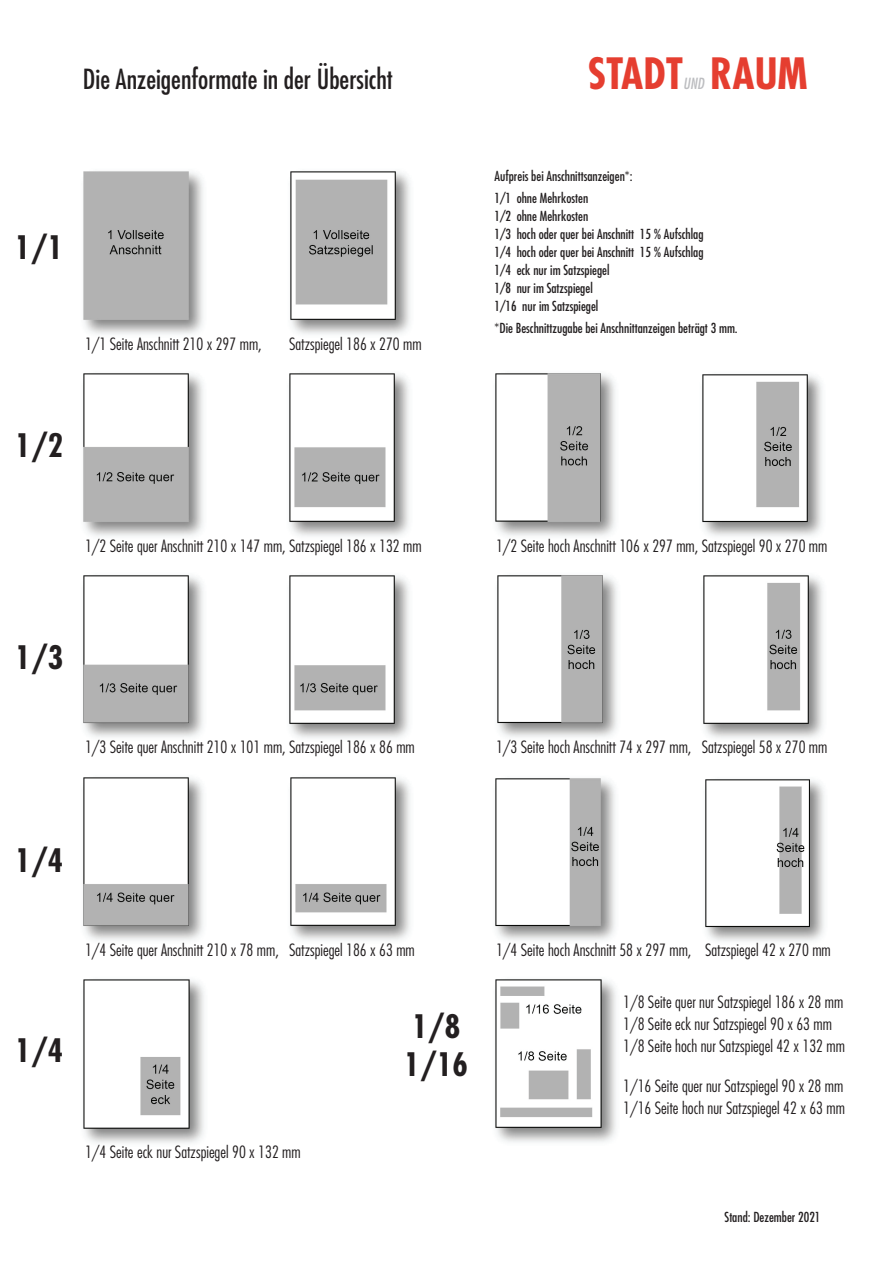
<style>
.page{position:relative;width:893px;height:1263px;background:#fff}
.page>*{position:absolute;margin:0;border:0;box-sizing:border-box;transform-origin:0 0}
.t1{font:700 condensed 42px "Futura";color:#e53e30}
.t2{font:700 condensed 31.5px/37.8px "Futura";color:#231f20}
.t3{font:condensed 27px "Futura";color:#231f20}
.t4{font:300 condensed 16.5px/21.9px "Futura";color:#231f20}
.t5{font:italic condensed 15px "Futura";color:#bcbdc0}
.t6{font:condensed 13.5px/18px "Futura";color:#231f20}
</style>
<div class="page">
<img style="left:495px;top:979px;width:121px;height:163px">
<img style="left:83px;top:979px;width:121px;height:164px">
<img style="left:495px;top:778px;width:120px;height:162px">
<img style="left:705px;top:779px;width:119px;height:162px">
<img style="left:83px;top:171px;width:120px;height:163px">
<img style="left:290px;top:171px;width:120px;height:163px">
<img style="left:495px;top:373px;width:120px;height:163px">
<img style="left:702px;top:374px;width:120px;height:162px">
<img style="left:83px;top:373px;width:120px;height:163px">
<img style="left:289px;top:373px;width:120px;height:163px">
<img style="left:497px;top:575px;width:120px;height:162px">
<img style="left:703px;top:575px;width:120px;height:163px">
<img style="left:83px;top:575px;width:120px;height:162px">
<img style="left:289px;top:575px;width:120px;height:163px">
<img style="left:83px;top:777px;width:120px;height:163px">
<img style="left:290px;top:777px;width:120px;height:163px">
<h3 class="t3" style="left:83px;top:62px;width:311px">Die Anzeigenformate in der Übersicht</h3>
<h2 class="t2" style="left:15px;top:228px;width:50px">1/1</h2>
<p class="t4" style="left:85px;top:332px;width:178px">1/1 Seite Anschnitt 210 x 297 mm,</p>
<p class="t4" style="left:289px;top:332px;width:134px">Satzspiegel 186 x 270 mm</p>
<h2 class="t2" style="left:15px;top:426px;width:50px">1/2</h2>
<p class="t4" style="left:85px;top:534px;width:338px">1/2 Seite quer Anschnitt 210 x 147 mm, Satzspiegel 186 x 132 mm</p>
<h1 class="t1" style="left:588px;top:46px;width:97px">STADT</h1>
<h1 class="t1" style="left:710px;top:46px;width:99px">RAUM</h1>
<p class="t5" style="left:683px;top:74px;width:23px">UND</p>
<p class="t6" style="left:495px;top:164px;width:139px;line-height:22.2px">Aufpreis bei Anschnittsanzeigen*:<br>1/1 ohne Mehrkosten</p>
<p class="t6" style="left:495px;top:207px;width:210px">1/2 ohne Mehrkosten<br>1/3 hoch oder quer bei Anschnitt 15 % Aufschlag<br>1/4 hoch oder quer bei Anschnitt 15 % Aufschlag<br>1/4 eck nur im Satzspiegel<br>1/8 nur im Satzspiegel<br>1/16 nur im Satzspiegel</p>
<p class="t6" style="left:495px;top:319px;width:245px">*Die Beschnittzugabe bei Anschnittanzeigen beträgt 3 mm.</p>
<p class="t4" style="left:496px;top:534px;width:333px">1/2 Seite hoch Anschnitt 106 x 297 mm, Satzspiegel 90 x 270 mm</p>
<h2 class="t2" style="left:15px;top:639px;width:50px">1/3</h2>
<p class="t4" style="left:85px;top:735px;width:331px">1/3 Seite quer Anschnitt 210 x 101 mm, Satzspiegel 186 x 86 mm</p>
<p class="t4" style="left:496px;top:735px;width:333px">1/3 Seite hoch Anschnitt 74 x 297 mm, Satzspiegel 58 x 270 mm</p>
<h2 class="t2" style="left:15px;top:841px;width:50px">1/4</h2>
<h2 class="t2" style="left:15px;top:1031px;width:50px">1/4</h2>
<p class="t4" style="left:85px;top:939px;width:331px">1/4 Seite quer Anschnitt 210 x 78 mm, Satzspiegel 186 x 63 mm</p>
<h2 class="t2" style="left:404px;top:1007px;width:65px">1/8<br>1/16</h2>
<p class="t4" style="left:85px;top:1141px;width:217px">1/4 Seite eck nur Satzspiegel 90 x 132 mm</p>
<p class="t4" style="left:496px;top:938px;width:336px">1/4 Seite hoch Anschnitt 58 x 297 mm, Satzspiegel 42 x 270 mm</p>
<p class="t4" style="left:623px;top:990px;width:222px">1/8 Seite quer nur Satzspiegel 186 x 28 mm<br>1/8 Seite eck nur Satzspiegel 90 x 63 mm</p>
<p class="t4" style="left:623px;top:1034px;width:223px">1/8 Seite hoch nur Satzspiegel 42 x 132 mm</p>
<p class="t4" style="left:623px;top:1075px;width:222px">1/16 Seite quer nur Satzspiegel 90 x 28 mm</p>
<p class="t4" style="left:623px;top:1097px;width:223px">1/16 Seite hoch nur Satzspiegel 42 x 63 mm</p>
<p class="t6" style="left:724px;top:1208px;width:97px">Stand: Dezember 2021</p>
</div>
